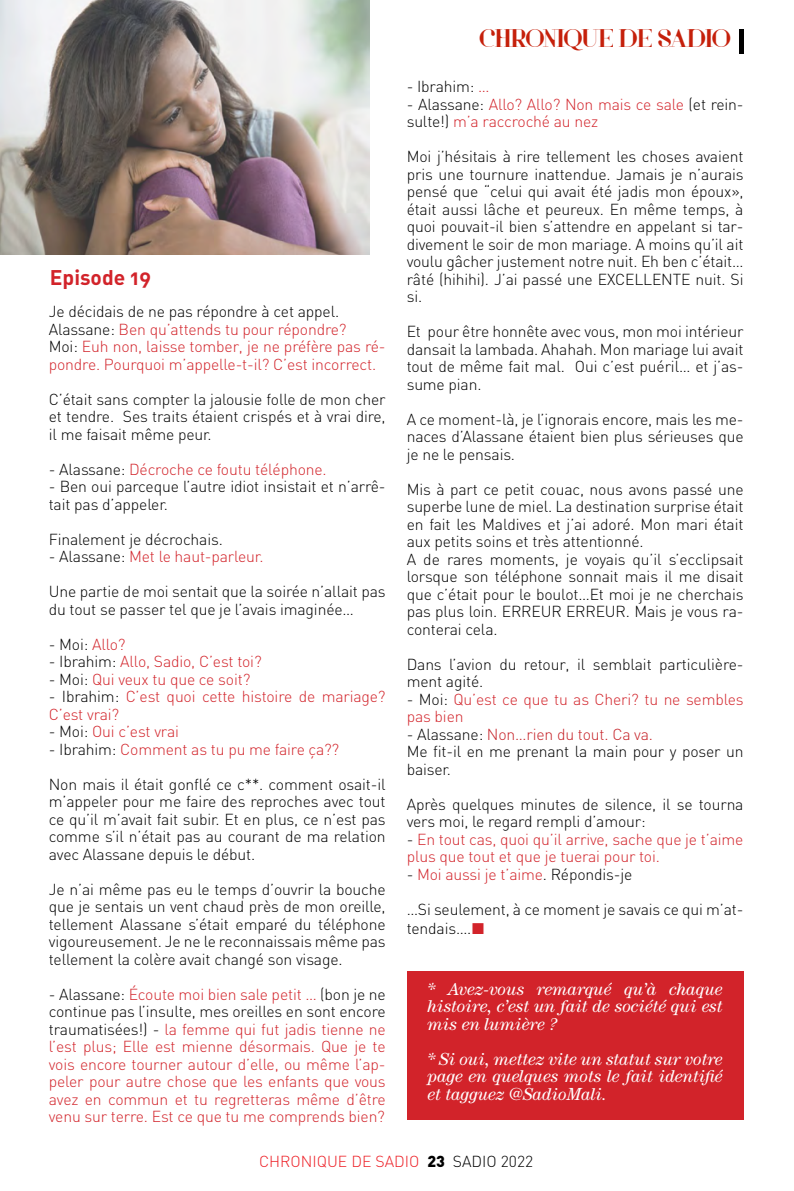
<style>
.page{position:relative;width:794px;height:1191px;background:#fff}
.page>*{position:absolute;margin:0;border:0;box-sizing:border-box;transform-origin:0 0}
.t1{font:26.25px "Voor";letter-spacing:-.03em;color:#c5200b}
.t2{font:21px "DIN Bold Alternate";color:#d2232a}
.t3{font:italic 17.5px/17.5px "Century";letter-spacing:-.01em;color:#fff;text-align:justify}
.t4{font:300 15.75px/17.5px "DIN";letter-spacing:-.01em;color:#000}
.t5{font:300 15.75px/17.5px "DIN";letter-spacing:-.01em;color:#d2232a}
.t6{font:300 15.75px "DIN";color:#ed1d24}
.s1{color:#000}
.s2{color:#d2232a}
.s3{color:#c52026}
.s4{font-weight:900;color:#000}
</style>
<div class="page">
<div style="left:407px;top:971px;width:336px;height:149px;background:#d2232a"></div>
<div style="left:739px;top:29px;width:5px;height:25px;background:#000"></div>
<img style="left:0;top:0;width:370px;height:255px">
<h2 class="t2" style="left:50px;top:264px;width:103px">Episode 19</h2>
<p class="t5" style="left:49px;top:302px;width:338px"><span class="s1">Je décidais de ne pas répondre à cet appel.<br>Alassane:</span> Ben qu’attends tu pour répondre?<br><span class="s1">Moi:</span> Euh non, laisse tomber, je ne préfère pas ré&shy;pondre. Pourquoi m’appelle-t-il? C’est incorrect.</p>
<p class="t4" style="left:49px;top:390px;width:338px;text-align:justify">C’était sans compter la jalousie folle de mon cher et tendre. Ses traits étaient crispés et à vrai dire, il me faisait même peur.</p>
<p class="t5" style="left:49px;top:460px;width:279px"><span class="s1">- Alassane:</span> Décroche ce foutu téléphone.</p>
<p class="t4" style="left:49px;top:477px;width:338px">- Ben oui parceque l’autre idiot insistait et n’arrê&shy;tait pas d’appeler.</p>
<p class="t4" style="left:49px;top:530px;width:175px">Finalement je décrochais.</p>
<p class="t5" style="left:49px;top:547px;width:216px"><span class="s1">- Alassane:</span> Met le haut-parleur.</p>
<p class="t4" style="left:49px;top:582px;width:338px">U ne partie de moi sentait que la soirée n’allait pas du tout se passer tel que je l’avais imaginée…</p>
<p class="t4" style="left:49px;top:635px;width:78px">- Moi: <span class="s2">Allo?</span></p>
<p class="t5" style="left:49px;top:652px;width:214px"><span class="s1">- I brahim:</span> Allo, Sadio, C’est toi?</p>
<p class="t5" style="left:49px;top:670px;width:203px"><span class="s1">- Moi:</span> Qui veux tu que ce soit?</p>
<p class="t5" style="left:49px;top:687px;width:338px"><span class="s1">- I brahim:</span> C’est quoi cette histoire de mariage?<br>C’est vrai?</p>
<p class="t5" style="left:49px;top:722px;width:132px"><span class="s1">- Moi:</span> Oui c’est vrai</p>
<p class="t5" style="left:49px;top:740px;width:292px"><span class="s1">- I brahim:</span> Comment as tu pu me faire ça??</p>
<p class="t4" style="left:49px;top:775px;width:338px;text-align:justify">Non mais il était gonflé ce c**. comment osait-il m’appeler pour me faire des reproches avec tout ce qu’il m’avait fait subir. Et en plus, ce n’est pas comme s’il n’était pas au courant de ma relation avec Alassane depuis le début.</p>
<p class="t4" style="left:49px;top:880px;width:338px;text-align:justify">Je n’ai même pas eu le temps d’ouvrir la bouche que je sentais un vent chaud près de mon oreille, tellement Alassane s’était emparé du téléphone vigoureusement. Je ne le reconnaissais même pas tellement la colère avait changé son visage.</p>
<p class="t5" style="left:49px;top:985px;width:338px;text-align:justify"><span class="s1">- Alassane:</span> Écoute moi bien sale petit … <span class="s1">(bon je ne continue pas l’insulte, mes oreilles en sont encore traumatisées!) -</span> la femme qui fut jadis tienne ne l’est plus; Elle est mienne désormais. Que je te vois encore tourner autour d’elle, ou même l’ap&shy;peler pour autre chose que les enfants que vous avez en commun et tu regretteras même d’être venu sur terre. Est ce que tu me comprends bien?</p>
<h1 class="t1" style="left:479px;top:23px;width:253px">CHRONIQUE DE SADIO</h1>
<p class="t4" style="left:407px;top:77px;width:84px">- Ibrahim: <span class="s2">…</span></p>
<p class="t5" style="left:407px;top:95px;width:338px"><span class="s1">- Alassane:</span> Allo? Allo? Non mais ce sale <span class="s1">(et rein&shy;sulte!)</span> m’a raccroché au nez</p>
<p class="t4" style="left:407px;top:147px;width:338px;text-align:justify">Moi j’hésitais à rire tellement les choses avaient pris une tournure inattendue. Jamais je n’aurais pensé que “celui qui avait été jadis mon époux», était aussi lâche et peureux. En même temps, à quoi pouvait-il bien s’attendre en appelant si tar&shy;divement le soir de mon mariage. A moins qu’il ait voulu gâcher justement notre nuit. Eh ben c’était… râté (hihihi). J’ai passé une EXCELLENTE nuit. Si si.</p>
<p class="t4" style="left:407px;top:322px;width:338px;text-align:justify">Et pour être honnête avec vous, mon moi intérieur dansait la lambada. Ahahah. Mon mariage lui avait tout de même fait mal. Oui c’est puéril… et j’as&shy;sume pian.</p>
<p class="t4" style="left:407px;top:410px;width:338px;text-align:justify">A ce moment-là, je l’ignorais encore, mais les me&shy;naces d’Alassane étaient bien plus sérieuses que je ne le pensais.</p>
<p class="t4" style="left:407px;top:480px;width:338px">Mis à part ce petit couac, nous avons passé une superbe lune de miel. La destination surprise était en fait les Maldives et j’ai adoré. Mon mari était aux petits soins et très attentionné.<br>A de rares moments, je voyais qu’il s’ecclipsait lorsque son téléphone sonnait mais il me disait que c’était pour le boulot…Et moi je ne cherchais pas plus loin. ERREUR</p>
<p class="t4" style="left:566px;top:602px;width:11px">ERREUR</p>
<p class="t4" style="left:626px;top:602px;width:119px">. Mais je vous ra-</p>
<p class="t4" style="left:407px;top:620px;width:92px">conterai cela.</p>
<p class="t4" style="left:407px;top:655px;width:338px">Dans l’avion du retour, il semblait particulière&shy;ment agité.</p>
<p class="t5" style="left:407px;top:690px;width:338px"><span class="s1">- Moi:</span> Qu’est ce que tu as Cheri? tu ne sembles pas bien</p>
<p class="t4" style="left:407px;top:725px;width:338px">- Alassane: <span class="s3">Non…rien du tout. Ca va.<br></span>Me fit-il en me prenant la main pour y poser un baiser.</p>
<p class="t4" style="left:407px;top:795px;width:338px">Après quelques minutes de silence, il se tourna vers moi, le regard rempli d’amour:</p>
<p class="t5" style="left:407px;top:830px;width:338px"><span class="s1">-</span> En tout cas, quoi qu’il arrive, sache que je t’aime plus que tout et que je tuerai pour toi.</p>
<p class="t5" style="left:407px;top:865px;width:227px"><span class="s1">-</span> Moi aussi je t’aime<span class="s1">. Répondis-je</span></p>
<p class="t4" style="left:407px;top:899px;width:338px;line-height:18.9px">…Si seulement, à ce moment je savais ce qui m’at&shy;tendais….<span class="s2">■</span></p>
<p class="t3" style="left:427px;top:980px;width:297px">* Avez-vous remarqué qu’à chaque histoire, c’est un fait de société qui est mis en lumière ?</p>
<p class="t3" style="left:427px;top:1050px;width:297px">* Si oui, mettez vite un statut sur votre page en quelques mots le fait identifié et tagguez @SadioMali.</p>
<p class="t6" style="left:259px;top:1151px;width:276px">chron ique de sadio <span class="s4">23</span> <span class="s1">sadio 2022</span></p>
</div>
